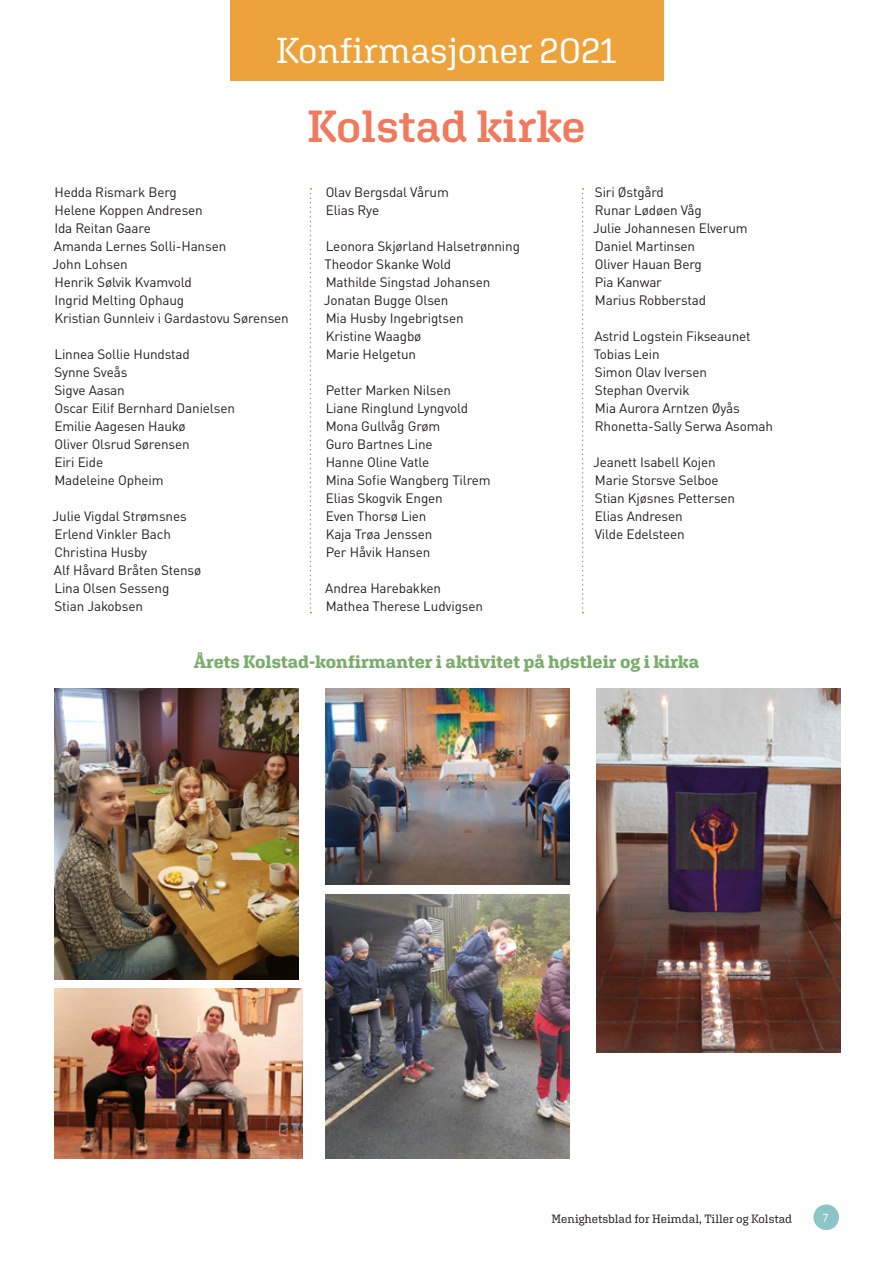
<style>
.page{position:relative;width:893px;height:1263px;background:#fff}
.page>*{position:absolute;margin:0;border:0;box-sizing:border-box;transform-origin:0 0}
.Mellomtittel{font:600 45px "Aglet Slab";letter-spacing:-.005em;color:#ef7a5e}
.Mellomtittel-2{font:36px "Aglet Slab";color:#fff}
.Undertittel2{font:700 18px "Aglet Slab";letter-spacing:-.005em;color:#7aac6b}
.Brødtekst{font:13.5px "DIN Pro";letter-spacing:-.01em;color:#231f20}
.t1{font:12px "Aglet Slab";letter-spacing:-.005em;color:#231f20}
.t2{font:12px "Aglet Slab";color:#fff}
</style>
<div class="page">
<div style="left:813px;top:1204px;width:26px;height:26px;background:#8cc4c8;border-radius:50%"></div>
<svg style="left:310px;top:188px;width:1px;height:425px"></svg>
<svg style="left:582px;top:188px;width:2px;height:425px"></svg>
<img style="left:54px;top:989px;width:249px;height:170px">
<img style="left:596px;top:689px;width:245px;height:363px">
<img style="left:54px;top:689px;width:244px;height:290px">
<img style="left:325px;top:689px;width:244px;height:195px">
<img style="left:325px;top:894px;width:245px;height:265px">
<div style="left:230px;top:0;width:433px;height:81px;background:#eda33b"></div>
<p class="Mellomtittel-2" style="left:276px;top:29px;width:342px">Konfirmasjoner 2021</p>
<p class="Brødtekst" style="left:54px;top:182px;width:124px">Hedda Rismark Berg</p>
<p class="Brødtekst" style="left:54px;top:200px;width:150px">Helene Koppen Andresen</p>
<p class="Brødtekst" style="left:54px;top:218px;width:98px">Ida Reitan Gaare</p>
<p class="Brødtekst" style="left:54px;top:236px;width:174px">Amanda Lernes Solli-Hansen</p>
<p class="Brødtekst" style="left:53px;top:254px;width:77px">John Lohsen</p>
<p class="Brødtekst" style="left:54px;top:272px;width:139px">Henrik Sølvik Kvamvold</p>
<p class="Brødtekst" style="left:54px;top:290px;width:131px">Ingrid Melting Ophaug</p>
<p class="Brødtekst" style="left:54px;top:308px;width:236px">Kristian Gunnleiv i Gardastovu Sørensen</p>
<p class="Brødtekst" style="left:54px;top:344px;width:137px">Linnea Sollie Hundstad</p>
<p class="Brødtekst" style="left:54px;top:362px;width:75px">Synne Sveås</p>
<p class="Brødtekst" style="left:54px;top:380px;width:72px">Sigve Aasan</p>
<p class="Brødtekst" style="left:54px;top:398px;width:182px">Oscar Eilif Bernhard Danielsen</p>
<p class="Brødtekst" style="left:54px;top:416px;width:133px">Emilie Aagesen Haukø</p>
<p class="Brødtekst" style="left:54px;top:434px;width:137px">Oliver Olsrud Sørensen</p>
<p class="Brødtekst" style="left:54px;top:452px;width:50px">Eiri Eide</p>
<p class="Brødtekst" style="left:54px;top:470px;width:111px">Madeleine Opheim</p>
<p class="Brødtekst" style="left:53px;top:506px;width:136px">Julie Vigdal Strømsnes</p>
<p class="Brødtekst" style="left:54px;top:524px;width:118px">Erlend Vinkler Bach</p>
<p class="Brødtekst" style="left:54px;top:542px;width:94px">Christina Husby</p>
<p class="Brødtekst" style="left:54px;top:560px;width:149px">Alf Håvard Bråten Stensø</p>
<p class="Brødtekst" style="left:54px;top:578px;width:116px">Lina Olsen Sesseng</p>
<p class="Brødtekst" style="left:54px;top:596px;width:90px">Stian Jakobsen</p>
<p class="Mellomtittel" style="left:307px;top:99px;width:280px">Kolstad kirke</p>
<p class="Brødtekst" style="left:326px;top:182px;width:125px">Olav Bergsdal Vårum</p>
<p class="Brødtekst" style="left:326px;top:200px;width:55px">Elias Rye</p>
<p class="Brødtekst" style="left:326px;top:236px;width:196px">Leonora Skjørland Halsetrønning</p>
<p class="Brødtekst" style="left:325px;top:254px;width:128px">Theodor Skanke Wold</p>
<p class="Brødtekst" style="left:326px;top:272px;width:166px">Mathilde Singstad Johansen</p>
<p class="Brødtekst" style="left:324px;top:290px;width:126px">Jonatan Bugge Olsen</p>
<p class="Brødtekst" style="left:326px;top:308px;width:139px">Mia Husby Ingebrigtsen</p>
<p class="Brødtekst" style="left:326px;top:326px;width:97px">Kristine Waagbø</p>
<p class="Brødtekst" style="left:326px;top:344px;width:92px">Marie Helgetun</p>
<p class="Brødtekst" style="left:326px;top:380px;width:127px">Petter Marken Nilsen</p>
<p class="Brødtekst" style="left:326px;top:398px;width:144px">Liane Ringlund Lyngvold</p>
<p class="Brødtekst" style="left:326px;top:416px;width:116px">Mona Gullvåg Grøm</p>
<p class="Brødtekst" style="left:326px;top:434px;width:108px">Guro Bartnes Line</p>
<p class="Brødtekst" style="left:326px;top:452px;width:105px">Hanne Oline Vatle</p>
<p class="Brødtekst" style="left:326px;top:470px;width:167px">Mina Sofie Wangberg Tilrem</p>
<p class="Brødtekst" style="left:326px;top:488px;width:119px">Elias Skogvik Engen</p>
<p class="Brødtekst" style="left:326px;top:506px;width:102px">Even Thorsø Lien</p>
<p class="Brødtekst" style="left:326px;top:524px;width:108px">Kaja Trøa Jenssen</p>
<p class="Brødtekst" style="left:326px;top:542px;width:106px">Per Håvik Hansen</p>
<p class="Brødtekst" style="left:325px;top:578px;width:117px">Andrea Harebakken</p>
<p class="Brødtekst" style="left:326px;top:596px;width:159px">Mathea Therese Ludvigsen</p>
<p class="Brødtekst" style="left:595px;top:182px;width:71px">Siri Østgård</p>
<p class="Brødtekst" style="left:595px;top:200px;width:109px">Runar Lødøen Våg</p>
<p class="Brødtekst" style="left:593px;top:218px;width:156px">Julie Johannesen Elverum</p>
<p class="Brødtekst" style="left:595px;top:236px;width:102px">Daniel Martinsen</p>
<p class="Brødtekst" style="left:595px;top:254px;width:109px">Oliver Hauan Berg</p>
<p class="Brødtekst" style="left:595px;top:272px;width:69px">Pia Kanwar</p>
<p class="Brødtekst" style="left:595px;top:290px;width:113px">Marius Robberstad</p>
<p class="Brødtekst" style="left:594px;top:326px;width:158px">Astrid Logstein Fikseaunet</p>
<p class="Brødtekst" style="left:594px;top:344px;width:67px">Tobias Lein</p>
<p class="Brødtekst" style="left:595px;top:362px;width:114px">Simon Olav Iversen</p>
<p class="Brødtekst" style="left:595px;top:380px;width:96px">Stephan Overvik</p>
<p class="Brødtekst" style="left:595px;top:398px;width:146px">Mia Aurora Arntzen Øyås</p>
<p class="Brødtekst" style="left:595px;top:416px;width:180px">Rhonetta-Sally Serwa Asomah</p>
<p class="Brødtekst" style="left:593px;top:452px;width:124px">Jeanett Isabell Kojen</p>
<p class="Brødtekst" style="left:595px;top:470px;width:125px">Marie Storsve Selboe</p>
<p class="Brødtekst" style="left:595px;top:488px;width:142px">Stian Kjøsnes Pettersen</p>
<p class="Brødtekst" style="left:595px;top:506px;width:89px">Elias Andresen</p>
<p class="Brødtekst" style="left:595px;top:524px;width:92px">Vilde Edelsteen</p>
<p class="Undertittel2" style="left:194px;top:651px;width:507px">Årets Kolstad-konfirmanter i aktivitet på høstleir og i kirka</p>
<p class="t1" style="left:552px;top:1212px;width:242px">Menighetsblad for Heimdal, Tiller og Kolstad</p>
<p class="t2" style="left:822px;top:1211px;width:7px">7</p>
</div>
